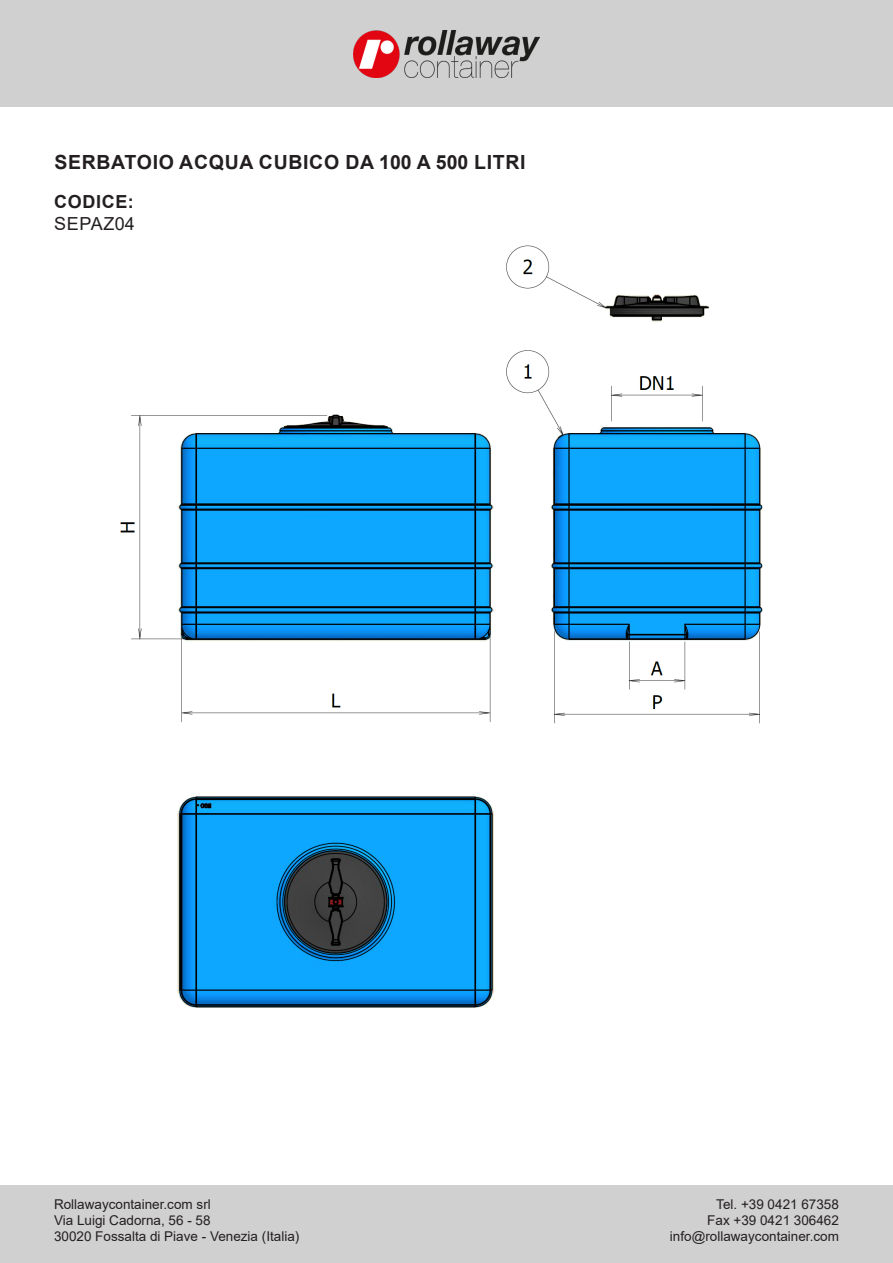
<style>
.page{position:relative;width:893px;height:1263px;background:#fff}
.page>*{position:absolute;margin:0;border:0;box-sizing:border-box;transform-origin:0 0}
.t1{font:700 19.5px "Arial";letter-spacing:.035em;color:#231f20}
.t2{font:700 18px "Arial";letter-spacing:.035em;color:#231f20}
.t3{font:18px "Arial";letter-spacing:.025em;color:#231f20}
.t4{font:13.5px/16.2px "Arial";color:#231f20}
</style>
<div class="page">
<img style="left:120px;top:245px;width:643px;height:763px">
<div style="left:0;top:0;width:893px;height:106px;background:#d1d0d0"></div>
<div style="left:0;top:1185px;width:893px;height:78px;background:#d1d0d0"></div>
<img style="left:354px;top:31px;width:185px;height:46px">
<p class="t1" style="left:54px;top:149px;width:473px">SERBATOIO ACQUA CUBICO DA 100 A 500 LITRI</p>
<p class="t2" style="left:54px;top:189px;width:81px">CODICE:</p>
<p class="t3" style="left:54px;top:211px;width:82px">SEPAZ04</p>
<p class="t4" style="left:54px;top:1196px;width:247px">Rollawaycontainer.com srl<br>Via Luigi Cadorna, 56 - 58<br>30020 Fossalta di Piave - Venezia (Italia)</p>
<p class="t4" style="left:670px;top:1196px;width:171px;text-align:right">Tel. +39 0421 67358<br>Fax +39 0421 306462 info@rollawaycontainer.com</p>
</div>
